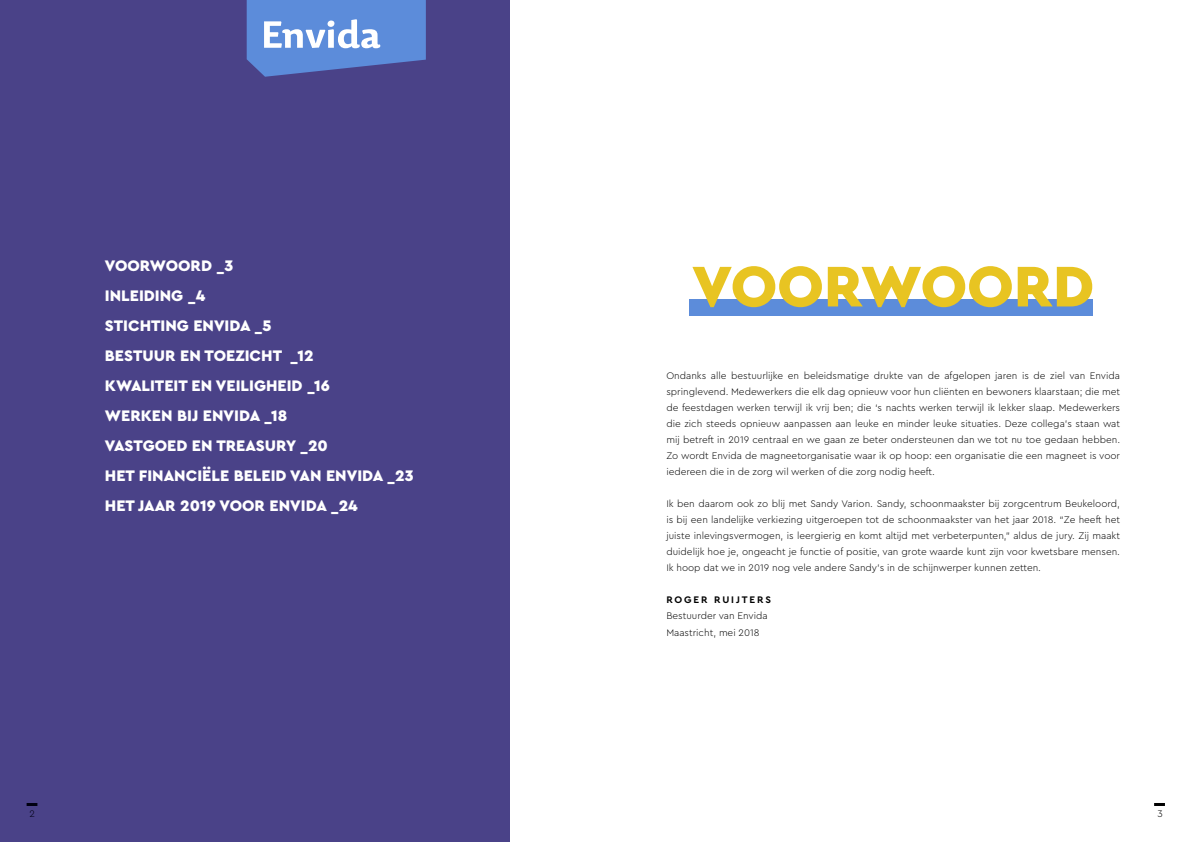
<style>
.page{position:relative;width:1191px;height:842px;background:#fff}
.page>*{position:absolute;margin:0;border:0;box-sizing:border-box;transform-origin:0 0}
.t1{font:900 60px "Cera Pro";color:#e8c422}
.t2{font:900 16px/30px "Cera Pro";color:#fff}
.t3{font:300 10px/16px "Cera Pro";color:#000;text-align:justify}
.t4{font:700 10px "Cera Pro";letter-spacing:.19em;color:#000}
</style>
<div class="page">
<svg style="left:1154px;top:803px;width:11px;height:3px"></svg>
<div style="left:689px;top:300px;width:403px;height:16px;background:#5c8cda"></div>
<div style="left:0;top:0;width:510px;height:842px;background:#4a4288"></div>
<svg style="left:247px;top:0;width:179px;height:77px;background:#6a8fd4"></svg>
<h2 class="t2" style="left:105px;top:250px;width:310px">VOORWOORD _3<br>INLEIDING _4<br>STICHTING ENVIDA _5<br>BESTUUR EN TOEZICHT _12<br>KWALITEIT EN VEILIGHEID _16<br>WERKEN BIJ ENVIDA _18<br>VASTGOED EN TREASURY _20<br>HET FINANCIËLE BELEID VAN ENVIDA _23<br>HET JAAR 2019 VOOR ENVIDA _24</h2>
<h1 class="t1" style="left:692px;top:246px;width:403px">VOORWOORD</h1>
<p class="t3" style="left:666px;top:368px;width:455px">Ondanks alle bestuurlijke en beleidsmatige drukte van de afgelopen jaren is de ziel van Envida springlevend. Medewerkers die elk dag opnieuw voor hun cliënten en bewoners klaarstaan; die met de feestdagen werken terwijl ik vrij ben; die ‘s nachts werken terwijl ik lekker slaap. Medewerkers die zich steeds opnieuw aanpassen aan leuke en minder leuke situaties. Deze collega’s staan wat mij betreft in 2019 centraal en we gaan ze beter ondersteunen dan we tot nu toe gedaan hebben.<br>Zo wordt Envida de magneetorganisatie waar ik op hoop: een organisatie die een magneet is voor iedereen die in de zorg wil werken of die zorg nodig heeft.</p>
<p class="t3" style="left:666px;top:496px;width:455px">Ik ben daarom ook zo blij met Sandy Varion. Sandy, schoonmaakster bij zorgcentrum Beukeloord, is bij een landelijke verkiezing uitgeroepen tot de schoonmaakster van het jaar 2018. “Ze heeft het juiste inlevingsvermogen, is leergierig en komt altijd met verbeterpunten,” aldus de jury. Zij maakt duidelijk hoe je, ongeacht je functie of positie, van grote waarde kunt zijn voor kwetsbare mensen.<br>Ik hoop dat we in 2019 nog vele andere Sandy’s in de schijnwerper kunnen zetten.</p>
<p class="t4" style="left:666px;top:593px;width:106px">ROGER RUIJTERS</p>
<p class="t3" style="left:666px;top:608px;width:103px">Bestuurder van Envida<br>Maastricht, mei 2018</p>
<p class="t3" style="left:29px;top:805px;width:7px">2</p>
<p class="t3" style="left:1157px;top:805px;width:7px">3</p>
</div>
